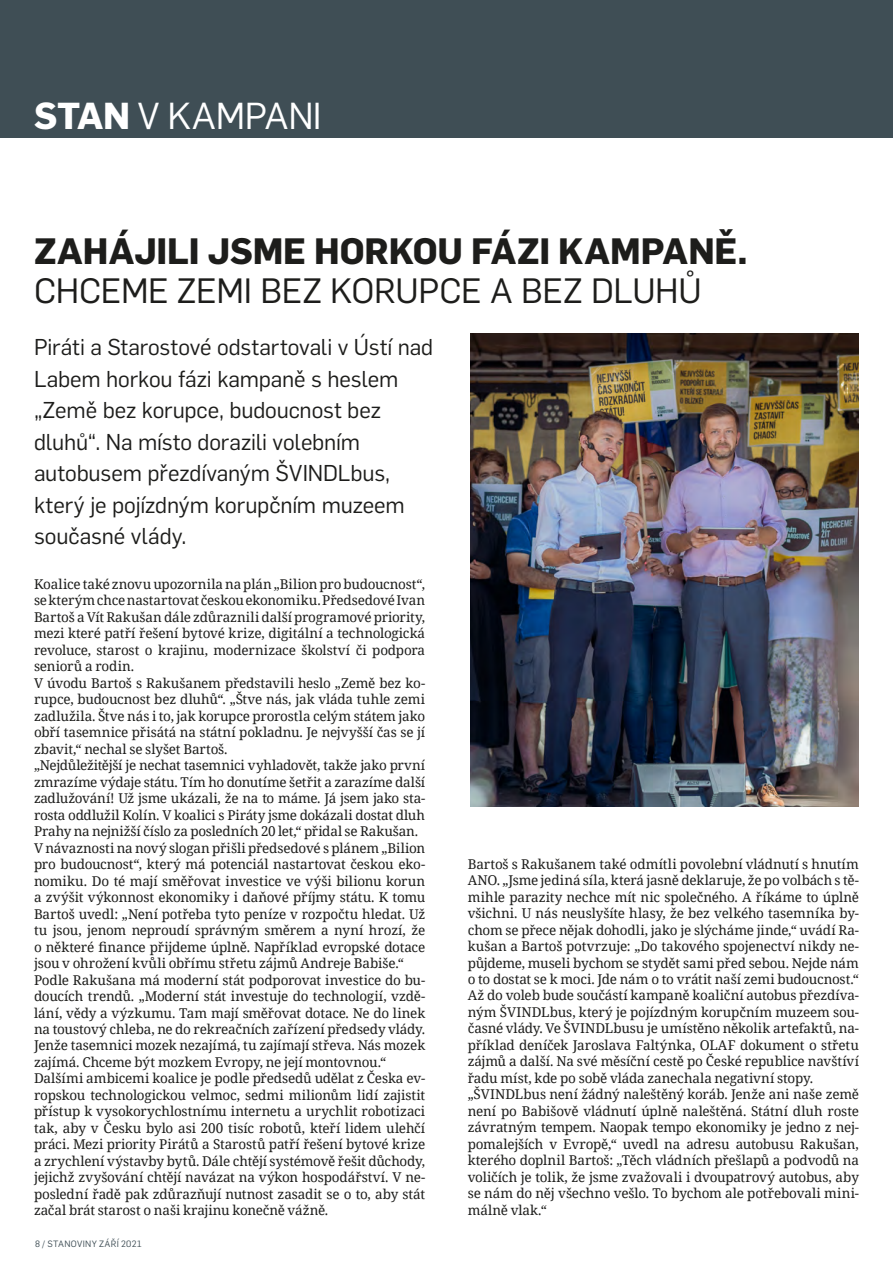
<style>
.page{position:relative;width:893px;height:1263px;background:#fff}
.page>*{position:absolute;margin:0;border:0;box-sizing:border-box;transform-origin:0 0}
.t1{font:36.9px "Flama";letter-spacing:-.015em;color:#fff}
.t2{font:700 36px "Flama";letter-spacing:-.005em;color:#1d1d1b}
.t3{font:34.5px "Flama";letter-spacing:-.01em;color:#1d1d1b}
.t4{font:22.5px/31.5px "Flama";letter-spacing:-.005em;color:#1d1d1b}
.t5{font:13.5px/16.5px "Noto Serif";letter-spacing:-.015em;color:#1d1d1b}
.t6{font:9px "Flama";letter-spacing:.04em;color:#3f4e55}
.s1{font-weight:700}
</style>
<div class="page">
<div style="left:0;top:0;width:893px;height:138px;background:#3f4e55"></div>
<img style="left:471px;top:334px;width:388px;height:473px">
<h1 class="t1" style="left:34px;top:90px;width:289px"><span class="s1">STAN</span> V KAMPANI</h1>
<h2 class="t2" style="left:34px;top:225px;width:715px">ZAHÁJILI JSME HORKOU FÁZI KAMPANĚ.</h2>
<h3 class="t3" style="left:34px;top:267px;width:669px">CHCEME ZEMI BEZ KORUPCE A BEZ DLUHŮ</h3>
<p class="t4" style="left:34px;top:330px;width:401px">Piráti a Starostové odstartovali v Ústí nad Labem horkou fázi kampaně s heslem „Země bez korupce, budoucnost bez dluhů“. Na místo dorazili volebním autobusem přezdívaným ŠVINDLbus, který je pojízdným korupčním muzeem současné vlády.</p>
<p class="t5" style="left:34px;top:575px;width:393px">Koalice také znovu upozornila na plán „Bilion pro budoucnost“, se kterým chce nastartovat českou ekonomiku. Předsedové Ivan Bartoš a Vít Rakušan dále zdůraznili další programové priority, mezi které patří řešení bytové krize, digitální a technologická revoluce, starost o krajinu, modernizace školství či podpora seniorů a rodin.<br>V úvodu Bartoš s Rakušanem představili heslo „Země bez ko&shy;rupce, budoucnost bez dluhů“. „Štve nás, jak vláda tuhle zemi zadlužila. Štve nás i to, jak korupce prorostla celým státem jako obří tasemnice přisátá na státní pokladnu. Je nejvyšší čas se jí zbavit,“ nechal se slyšet Bartoš.<br>„Nejdůležitější je nechat tasemnici vyhladovět, takže jako první zmrazíme výdaje státu. Tím ho donutíme šetřit a zarazíme další zadlužování! Už jsme ukázali, že na to máme. Já jsem jako sta&shy;rosta oddlužil Kolín. V koalici s Piráty jsme dokázali dostat dluh Prahy na nejnižší číslo za posledních 20 let,“ přidal se Rakušan.<br>V návaznosti na nový slogan přišli předsedové s plánem „Bilion pro budoucnost“, který má potenciál nastartovat českou eko&shy;nomiku. Do té mají směřovat investice ve výši bilionu korun a zvýšit výkonnost ekonomiky i daňové příjmy státu. K tomu Bartoš uvedl: „Není potřeba tyto peníze v rozpočtu hledat. Už tu jsou, jenom neproudí správným směrem a nyní hrozí, že o některé finance přijdeme úplně. Například evropské dotace jsou v ohrožení kvůli obřímu střetu zájmů Andreje Babiše.“ Podle Rakušana má moderní stát podporovat investice do bu&shy;doucích trendů. „Moderní stát investuje do technologií, vzdě&shy;lání, vědy a výzkumu. Tam mají směřovat dotace. Ne do linek na toustový chleba, ne do rekreačních zařízení předsedy vlády.<br>Jenže tasemnici mozek nezajímá, tu zajímají střeva. Nás mozek zajímá. Chceme být mozkem Evropy, ne její montovnou.“ Dalšími ambicemi koalice je podle předsedů udělat z Česka ev&shy;ropskou technologickou velmoc, sedmi milionům lidí zajistit přístup k vysokorychlostnímu internetu a urychlit robotizaci tak, aby v Česku bylo asi 200 tisíc robotů, kteří lidem ulehčí práci. Mezi priority Pirátů a Starostů patří řešení bytové krize a zrychlení výstavby bytů. Dále chtějí systémově řešit důchody, jejichž zvyšování chtějí navázat na výkon hospodářství. V ne&shy;poslední řadě pak zdůrazňují nutnost zasadit se o to, aby stát začal brát starost o naši krajinu konečně vážně.</p>
<p class="t6" style="left:35px;top:1238px;width:108px">8 / STANOVINY ZÁŘÍ 2021</p>
<p class="t5" style="left:468px;top:855px;width:393px">Bartoš s Rakušanem také odmítli povolební vládnutí s hnutím ANO. „Jsme jediná síla, která jasně deklaruje, že po volbách s tě&shy;mihle parazity nechce mít nic společného. A říkáme to úplně všichni. U nás neuslyšíte hlasy, že bez velkého tasemníka by&shy;chom se přece nějak dohodli, jako je slýcháme jinde,“ uvádí Ra&shy;kušan a Bartoš potvrzuje: „Do takového spojenectví nikdy ne&shy;půjdeme, museli bychom se stydět sami před sebou. Nejde nám o to dostat se k moci. Jde nám o to vrátit naší zemi budoucnost.“ Až do voleb bude součástí kampaně koaliční autobus přezdíva&shy;ným ŠVINDLbus, který je pojízdným korupčním muzeem sou&shy;časné vlády. Ve ŠVINDLbusu je umístěno několik artefaktů, na&shy;příklad deníček Jaroslava Faltýnka, OLAF dokument o střetu zájmů a další. Na své měsíční cestě po České republice navštíví řadu míst, kde po sobě vláda zanechala negativní stopy. „ŠVINDLbus není žádný naleštěný koráb. Jenže ani naše země není po Babišově vládnutí úplně naleštěná. Státní dluh roste závratným tempem. Naopak tempo ekonomiky je jedno z nej&shy;pomalejších v Evropě,“ uvedl na adresu autobusu Rakušan, kterého doplnil Bartoš: „Těch vládních přešlapů a podvodů na voličích je tolik, že jsme zvažovali i dvoupatrový autobus, aby se nám do něj všechno vešlo. To bychom ale potřebovali mini&shy;málně vlak.“</p>
</div>
